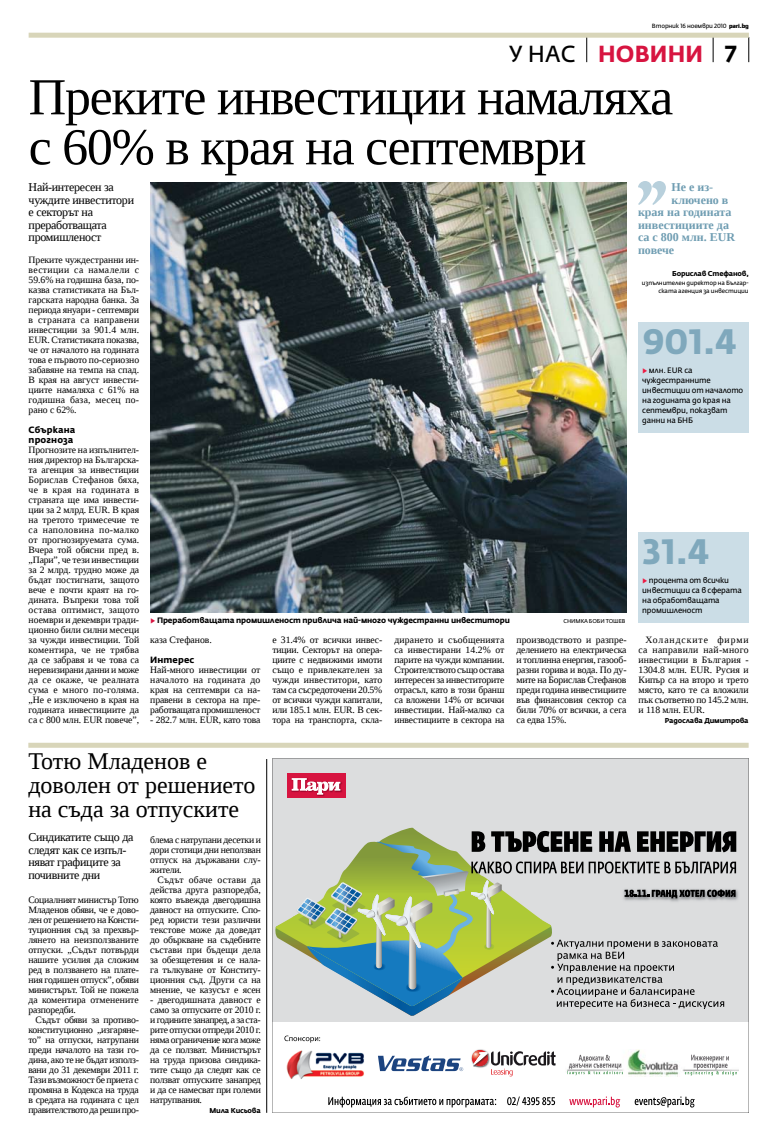
<style>
.page{position:relative;width:777px;height:1134px;background:#fff}
.page>*{position:absolute;margin:0;border:0;box-sizing:border-box;transform-origin:0 0}
.t1{font:52px/50px "Liberation Serif";letter-spacing:-.025em;color:#000}
.t2{font:700 35px "Fedra Sans Alt Pro";color:#7fa8bc}
.t3{font:24px/24px "Liberation Serif";color:#000}
.t4{font:700 23px "Fedra Sans Alt Pro";color:#d71440;scale:.96 1}
.t5{font:12px/12.5px "Liberation Serif";letter-spacing:-.025em;color:#000}
.t6{font:700 12px "Liberation Serif";color:#6f9db2}
.t7{font:9.7px/10px "Liberation Serif";letter-spacing:-.02em;color:#000;text-align:justify}
.t8{font:9.7px "Liberation Serif";color:#000}
.t9{font:9.7px "Liberation Serif";letter-spacing:.01em;color:#000}
.t10{font:9.7px "Liberation Serif";letter-spacing:.02em;color:#000}
.t11{font:700 9px/10px "Fedra Sans Alt Pro";letter-spacing:.01em;color:#000}
.t12{font:7.8px/10px "Fedra Sans Alt Pro";letter-spacing:-.02em;color:#000}
.t13{font:700 7.8px "Fedra Sans Alt Pro";letter-spacing:-.02em;color:#000}
.t14{font:700 7px "Fedra Sans Alt Pro";letter-spacing:-.025em;color:#000}
.t15{font:6px/8.5px "Fedra Sans Alt Pro";letter-spacing:-.02em;color:#000;text-align:right}
.t16{font:5.5px "Fedra Sans Alt Pro";letter-spacing:-.02em;color:#000}
.s1{font-family:"District";font-weight:500}
.s2{font-weight:400;color:#000}
.s3{color:#000}
.s4{font-weight:700;color:#ed1941}
.s5{color:#d71440}
</style>
<div class="page">
<svg style="left:586px;top:38px;width:1px;height:24px"></svg>
<svg style="left:713px;top:38px;width:1px;height:24px"></svg>
<svg style="left:748px;top:38px;width:1px;height:24px"></svg>
<div style="left:29px;top:33px;width:720px;height:5px;background:#d8d5b9"></div>
<div style="left:28px;top:743px;width:720px;height:5px;background:#d8d5b9"></div>
<hr style="left:266px;top:759px;width:1px;height:354px;background:#000">
<svg style="left:272px;top:758px;width:477px;height:355px"></svg>
<svg style="left:275px;top:846px;width:17px;height:160px;background:#d4d7ca"></svg>
<svg style="left:292px;top:825px;width:444px;height:191px;background:#acbaa7"></svg>
<svg style="left:378px;top:1055px;width:85px;height:16px"></svg>
<svg style="left:638px;top:181px;width:28px;height:24px"></svg>
<div style="left:638px;top:323px;width:110px;height:110px;background:#cbdde6"></div>
<div style="left:638px;top:533px;width:110px;height:90px;background:#cbdde6"></div>
<img style="left:150px;top:183px;width:476px;height:430px">
<p class="t15" style="left:652px;top:21px;width:98px">Вторник 16 ноември 2010 <span class="s1">pari.bg</span></p>
<p class="t4" style="left:509px;top:40px;width:239px"><span class="s2">У нас</span> Новин и <span class="s3">7</span></p>
<p class="t1" style="left:29px;top:72px;width:646px">Преките инвестиции намаляха с 60% в края на септември</p>
<p class="t5" style="left:29px;top:181px;width:107px">Най-интересен за чуждите инвеститори е сeкторът на преработващата промишленост</p>
<p class="t7" style="left:29px;top:254px;width:112px">Преките чуждестранни ин&shy;вестиции са намалели с 59.6% на годишна база, по&shy;казва статистиката на Бъл&shy;гарската народна банка. За периода януари - септември в страната са направени инвестиции за 901.4 млн.<br>EUR. Статистиката показва, че от началото на годината това е първото по-сериозно забавяне на темпа на спад.<br>В края на август инвести&shy;циите намаляха с 61% на годишна база, месец по&shy;рано с 62%.</p>
<p class="t11" style="left:29px;top:425px;width:48px">Сбъркана прогноза</p>
<p class="t7" style="left:29px;top:444px;width:112px">Прогнозите на изпълнител&shy;ния директор на Българска&shy;та агенция за инвестиции Борислав Стефанов бяха, че в края на годината в страната ще има инвести&shy;ции за 2 млрд. EUR. В края на третото тримесечие те са наполовина по-малко от прогнозируемата сума.<br>Вчера той обясни пред в. „Пари”, че тези инвестиции за 2 млрд. трудно може да бъдат постигнати, защото вече е почти краят на го&shy;дината. Въпреки това той остава оптимист, защото ноември и декември тради&shy;ционно били силни месеци за чужди инвестиции. Той коментира, че не трябва да се забравя и че това са неревизирани данни и може да се окаже, че реалната сума е много по-голяма. „Не е изключено в края на годината инвестициите да са с 800 млн. EUR повече”,</p>
<p class="t6" style="left:671px;top:179px;width:43px">Не е из-</p>
<p class="t6" style="left:671px;top:192px;width:58px">ключено в</p>
<p class="t6" style="left:638px;top:204px;width:95px">края на годината</p>
<p class="t6" style="left:638px;top:217px;width:92px">инвестициите да</p>
<p class="t6" style="left:638px;top:229px;width:98px">са с 800 млн. EUR</p>
<p class="t6" style="left:638px;top:242px;width:38px">повече</p>
<p class="t14" style="left:672px;top:270px;width:78px">Борислав Стефанов,</p>
<p class="t15" style="left:642px;top:279px;width:108px">изпълнителен директор на Българ&shy;ската агенция за инвестиции</p>
<p class="t2" style="left:642px;top:320px;width:96px">901.4</p>
<p class="t12" style="left:642px;top:365px;width:103px"><span class="s4">▶</span> млн. ЕUR са чуждестранните инвестиции от началото на годината до края на септември, показват данни на БН Б</p>
<p class="t2" style="left:642px;top:530px;width:69px">31.4</p>
<p class="t12" style="left:642px;top:575px;width:101px"><span class="s4">▶</span> процента от всички инвестиции са в сферата на обработващата промишленост</p>
<p class="t13" style="left:150px;top:615px;width:361px"><span class="s5">▶</span> Преработващата промишленост привлича най-много чуждестранни инвеститори</p>
<p class="t16" style="left:563px;top:617px;width:63px">Снимка Боби Тошев</p>
<p class="t7" style="left:272px;top:634px;width:112px">е 31.4% от всички инвес&shy;тиции. Секторът на опера&shy;циите с недвижими имоти също е привлекателен за чужди инвеститори, като там са съсредоточени 20.5% от всички чужди капитали, или 185.1 млн. EUR. В сек&shy;тора на транспорта, скла-</p>
<p class="t7" style="left:394px;top:634px;width:112px">дирането и съобщенията са инвестирани 14.2% от парите на чужди компании.<br>Строителството също остава интересен за инвеститорите отрасъл, като в този бранш са вложени 14% от всички инвестиции. Най-малко са инвестициите в сектора на</p>
<p class="t7" style="left:516px;top:634px;width:112px">производството и разпре&shy;делението на електрическа и топлинна енергия, газооб&shy;разни горива и вода. По ду&shy;мите на Борислав Стефанов преди година инвестициите във финансовия сектор са били 70% от всички, а сега са едва 15%.</p>
<p class="t7" style="left:638px;top:634px;width:112px;text-indent:7px">Холандските фирми са направили най-много инвестиции в България - 1304.8 млн. EUR. Русия и Кипър са на второ и трето място, като те са вложили пък съответно по 145.2 млн. и 118 млн. EUR.</p>
<p class="t7" style="left:150px;top:634px;width:63px">каза Стефанов.</p>
<p class="t11" style="left:150px;top:655px;width:46px">Интерес</p>
<p class="t7" style="left:150px;top:664px;width:112px">Най-много инвестиции от началото на годината до края на септември са на&shy;правени в сектора на пре&shy;работващата промишленост</p>
<p class="t7" style="left:150px;top:714px;width:112px">- 282.7 млн. EUR, като това</p>
<p class="t14" style="left:665px;top:716px;width:85px">Радослава Димитрова</p>
<p class="t3" style="left:28px;top:749px;width:229px">Тотю Младенов e доволен от решението на съда за отпуските</p>
<p class="t5" style="left:28px;top:831px;width:107px">Синдикатите също да следят как се изпъл&shy;няват графиците за почивните дни</p>
<p class="t7" style="left:28px;top:894px;width:112px">Социалният министър Тотю</p>
<p class="t7" style="left:28px;top:904px;width:112px">Младенов обяви, че е дово-</p>
<p class="t7" style="left:28px;top:914px;width:112px">лен от решението на Консти-</p>
<p class="t7" style="left:28px;top:924px;width:112px">туционния съд за прехвър-</p>
<p class="t8" style="left:28px;top:933px;width:112px">лянето на неизползваните</p>
<p class="t7" style="left:28px;top:944px;width:112px">отпуски. „Съдът потвърди</p>
<p class="t7" style="left:28px;top:954px;width:112px">нашите усилия да сложим</p>
<p class="t7" style="left:28px;top:964px;width:112px">ред в ползването на плате-</p>
<p class="t7" style="left:28px;top:974px;width:112px">ния годишен отпуск”, обяви</p>
<p class="t7" style="left:28px;top:984px;width:112px">министърът. Той не пожела</p>
<p class="t9" style="left:28px;top:993px;width:112px">да коментира отменените</p>
<p class="t7" style="left:28px;top:1004px;width:49px">разпоредби.</p>
<p class="t7" style="left:35px;top:1014px;width:105px">Съдът обяви за противо-</p>
<p class="t7" style="left:28px;top:1024px;width:112px">конституционно „изгаряне-</p>
<p class="t7" style="left:28px;top:1034px;width:112px">то” на отпуски, натрупани</p>
<p class="t7" style="left:28px;top:1044px;width:112px">преди началото на тази го-</p>
<p class="t7" style="left:28px;top:1054px;width:112px">дина, ако те не бъдат използ-</p>
<p class="t7" style="left:28px;top:1064px;width:112px">вани до 31 декември 2011 г.</p>
<p class="t7" style="left:28px;top:1074px;width:112px">Тази възможност бе приета с</p>
<p class="t7" style="left:28px;top:1084px;width:112px">промяна в Кодекса на труда</p>
<p class="t7" style="left:28px;top:1094px;width:112px">в средата на годината с цел</p>
<p class="t7" style="left:28px;top:1104px;width:112px">правителството да реши про-</p>
<p class="t7" style="left:150px;top:834px;width:112px">блема с натрупани десетки и</p>
<p class="t7" style="left:150px;top:844px;width:112px">дори стотици дни неползван</p>
<p class="t7" style="left:150px;top:854px;width:112px">отпуск на държавани слу-</p>
<p class="t7" style="left:150px;top:864px;width:33px">жители.</p>
<p class="t10" style="left:157px;top:873px;width:105px">Съдът обаче остави да</p>
<p class="t7" style="left:150px;top:884px;width:112px">действа друга разпоредба,</p>
<p class="t7" style="left:150px;top:894px;width:112px">която въвежда двегодишна</p>
<p class="t7" style="left:150px;top:904px;width:112px">давност на отпуските. Спо-</p>
<p class="t7" style="left:150px;top:914px;width:112px">ред юристи тези различни</p>
<p class="t8" style="left:150px;top:923px;width:112px">текстове може да доведат</p>
<p class="t7" style="left:150px;top:934px;width:112px">до объркване на съдебните</p>
<p class="t8" style="left:150px;top:943px;width:112px">състави при бъдещи дела</p>
<p class="t7" style="left:150px;top:954px;width:112px">за обезщетения и се нала-</p>
<p class="t7" style="left:150px;top:964px;width:112px">га тълкуване от Конститу-</p>
<p class="t7" style="left:150px;top:974px;width:112px">ционния съд. Други са на</p>
<p class="t7" style="left:150px;top:984px;width:112px">мнение, че казусът е ясен</p>
<p class="t7" style="left:150px;top:994px;width:112px">- двегодишната давност е само за отпуските от 2010 г. и годините занапред, а за ста&shy;рите отпуски отпреди 2010 г. няма ограничение кога може да се ползват. Министърът на труда призова синдика&shy;тите също да следят как се ползват отпуските занапред и да се намесват при големи натрупвания.</p>
<p class="t14" style="left:209px;top:1106px;width:53px">Мила Кисьова</p>
</div>
